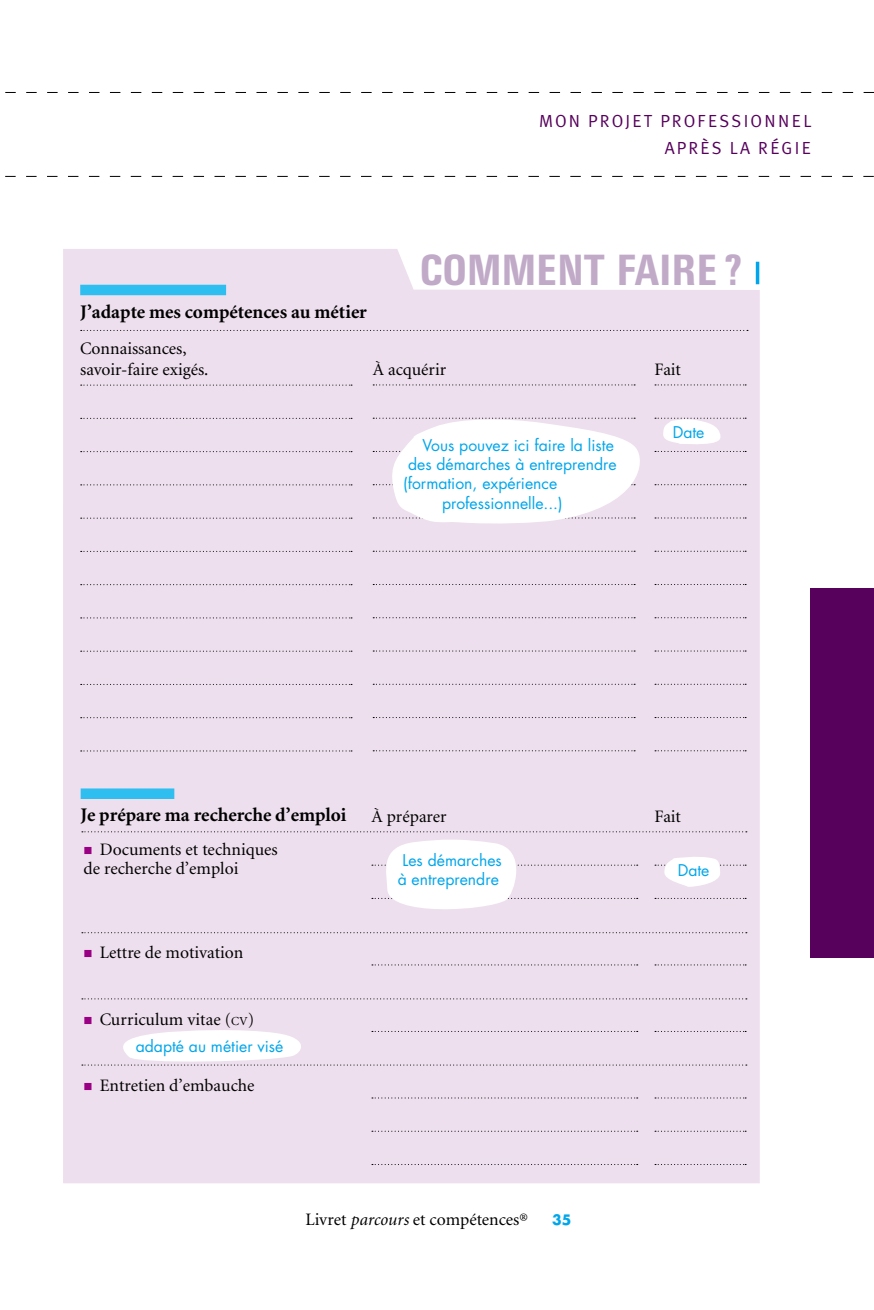
<style>
.page{position:relative;width:874px;height:1310px;background:#fff}
.page>*{position:absolute;margin:0;border:0;box-sizing:border-box;transform-origin:0 0}
.t1{font:45.5px "U67";letter-spacing:.02em;color:#c1aac8}
.t2{font:700 19.25px "Minion";color:#000}
.t3{font:17.5px/21px "Minion";color:#000}
.t4{font:17.5px/26.2px "Meta Plus Normal";letter-spacing:.12em;color:#57005c;text-align:right}
.t5{font:15.75px/19.2px "Futura";color:#00a6eb;text-align:center}
.t6{font:700 14px "Futura";color:#00a6eb}
.s1{color:#9a0084}
.s2{font-size:12.25px}
.s3{font-style:italic}
.s4{font-size:15.75px}
</style>
<div class="page">
<svg style="left:5px;top:176px;width:868px;height:1px"></svg>
<svg style="left:5px;top:92px;width:868px;height:1px"></svg>
<div style="left:810px;top:588px;width:63px;height:369px;background:#57005c"></div>
<div style="left:63px;top:249px;width:696px;height:934px;background:#eddfed"></div>
<div style="left:80px;top:285px;width:146px;height:10px;background:#2fbef0"></div>
<svg style="left:81px;top:330px;width:666px;height:1px"></svg>
<svg style="left:81px;top:384px;width:271px;height:2px"></svg>
<svg style="left:81px;top:418px;width:271px;height:1px"></svg>
<svg style="left:81px;top:451px;width:271px;height:1px"></svg>
<svg style="left:81px;top:484px;width:271px;height:1px"></svg>
<svg style="left:81px;top:517px;width:271px;height:2px"></svg>
<svg style="left:81px;top:551px;width:271px;height:1px"></svg>
<svg style="left:81px;top:584px;width:271px;height:1px"></svg>
<svg style="left:81px;top:617px;width:271px;height:1px"></svg>
<svg style="left:81px;top:650px;width:271px;height:2px"></svg>
<svg style="left:81px;top:684px;width:271px;height:1px"></svg>
<svg style="left:81px;top:717px;width:271px;height:1px"></svg>
<svg style="left:81px;top:750px;width:271px;height:1px"></svg>
<svg style="left:373px;top:384px;width:261px;height:1px"></svg>
<svg style="left:373px;top:551px;width:261px;height:1px"></svg>
<svg style="left:373px;top:584px;width:261px;height:1px"></svg>
<svg style="left:373px;top:617px;width:261px;height:1px"></svg>
<svg style="left:373px;top:650px;width:261px;height:1px"></svg>
<svg style="left:373px;top:684px;width:261px;height:1px"></svg>
<svg style="left:373px;top:717px;width:261px;height:1px"></svg>
<svg style="left:373px;top:750px;width:261px;height:1px"></svg>
<svg style="left:373px;top:417px;width:274px;height:108px"></svg>
<svg style="left:654px;top:384px;width:91px;height:1px"></svg>
<svg style="left:654px;top:484px;width:91px;height:1px"></svg>
<svg style="left:654px;top:517px;width:91px;height:1px"></svg>
<svg style="left:654px;top:551px;width:91px;height:1px"></svg>
<svg style="left:654px;top:584px;width:91px;height:1px"></svg>
<svg style="left:654px;top:617px;width:91px;height:1px"></svg>
<svg style="left:654px;top:650px;width:91px;height:1px"></svg>
<svg style="left:654px;top:684px;width:91px;height:1px"></svg>
<svg style="left:654px;top:717px;width:91px;height:1px"></svg>
<svg style="left:654px;top:750px;width:91px;height:1px"></svg>
<svg style="left:654px;top:417px;width:91px;height:35px"></svg>
<div style="left:81px;top:788px;width:93px;height:11px;background:#2fbef0"></div>
<svg style="left:654px;top:898px;width:91px;height:1px"></svg>
<svg style="left:654px;top:964px;width:91px;height:1px"></svg>
<svg style="left:654px;top:1097px;width:91px;height:1px"></svg>
<svg style="left:654px;top:1130px;width:91px;height:1px"></svg>
<svg style="left:654px;top:1164px;width:91px;height:1px"></svg>
<svg style="left:372px;top:964px;width:265px;height:1px"></svg>
<svg style="left:372px;top:1097px;width:265px;height:1px"></svg>
<svg style="left:372px;top:1130px;width:265px;height:1px"></svg>
<svg style="left:372px;top:1164px;width:265px;height:1px"></svg>
<svg style="left:654px;top:855px;width:91px;height:32px"></svg>
<svg style="left:755px;top:262px;width:4px;height:22px"></svg>
<svg style="left:82px;top:831px;width:664px;height:1px"></svg>
<svg style="left:82px;top:998px;width:664px;height:1px"></svg>
<svg style="left:82px;top:932px;width:664px;height:1px"></svg>
<svg style="left:372px;top:838px;width:265px;height:79px"></svg>
<svg style="left:82px;top:1028px;width:664px;height:37px"></svg>
<p class="t4" style="left:538px;top:108px;width:274px">MON PROJET PROFESSIONNEL<br>APRÈS LA RÉGIE</p>
<h1 class="t1" style="left:420px;top:240px;width:323px">COMMENT FAIRE ?</h1>
<p class="t2" style="left:80px;top:301px;width:288px">J’adapte mes compétences au métier</p>
<p class="t3" style="left:80px;top:338px;width:130px">Connaissances, savoir-faire exigés.</p>
<p class="t3" style="left:372px;top:359px;width:75px">À acquérir</p>
<p class="t5" style="left:422px;top:435px;width:193px">Vous pouvez ici faire la liste</p>
<p class="t5" style="left:408px;top:454px;width:210px">des démarches à entreprendre</p>
<p class="t5" style="left:403px;top:474px;width:155px">(formation, expérience</p>
<p class="t5" style="left:442px;top:493px;width:122px">professionnelle...)</p>
<p class="t3" style="left:654px;top:359px;width:28px">Fait</p>
<p class="t5" style="left:672px;top:422px;width:33px">Date</p>
<p class="t2" style="left:81px;top:805px;width:267px">Je prépare ma recherche d’emploi</p>
<p class="t3" style="left:84px;top:840px;width:195px;line-height:19.2px"><span class="s1">■</span> Documents et techniques de recherche d’emploi</p>
<p class="t3" style="left:84px;top:943px;width:161px"><span class="s1">■</span> Lettre de motivation</p>
<p class="t3" style="left:84px;top:1009px;width:172px"><span class="s1">■</span> Curriculum vitae (<span class="s2">cv</span>)</p>
<p class="t5" style="left:136px;top:1036px;width:149px">adapté au métier visé</p>
<p class="t3" style="left:84px;top:1076px;width:172px"><span class="s1">■</span> Entretien d’embauche</p>
<p class="t3" style="left:371px;top:806px;width:77px">À préparer</p>
<p class="t3" style="left:654px;top:806px;width:28px">Fait</p>
<p class="t5" style="left:677px;top:860px;width:33px">Date</p>
<p class="t5" style="left:397px;top:850px;width:106px">Les démarches à entreprendre</p>
<p class="t3" style="left:305px;top:1210px;width:224px">Livret <span class="s3">parcours</span> et compétences<span class="s4">®</span></p>
<p class="t6" style="left:552px;top:1210px;width:21px">35</p>
</div>
